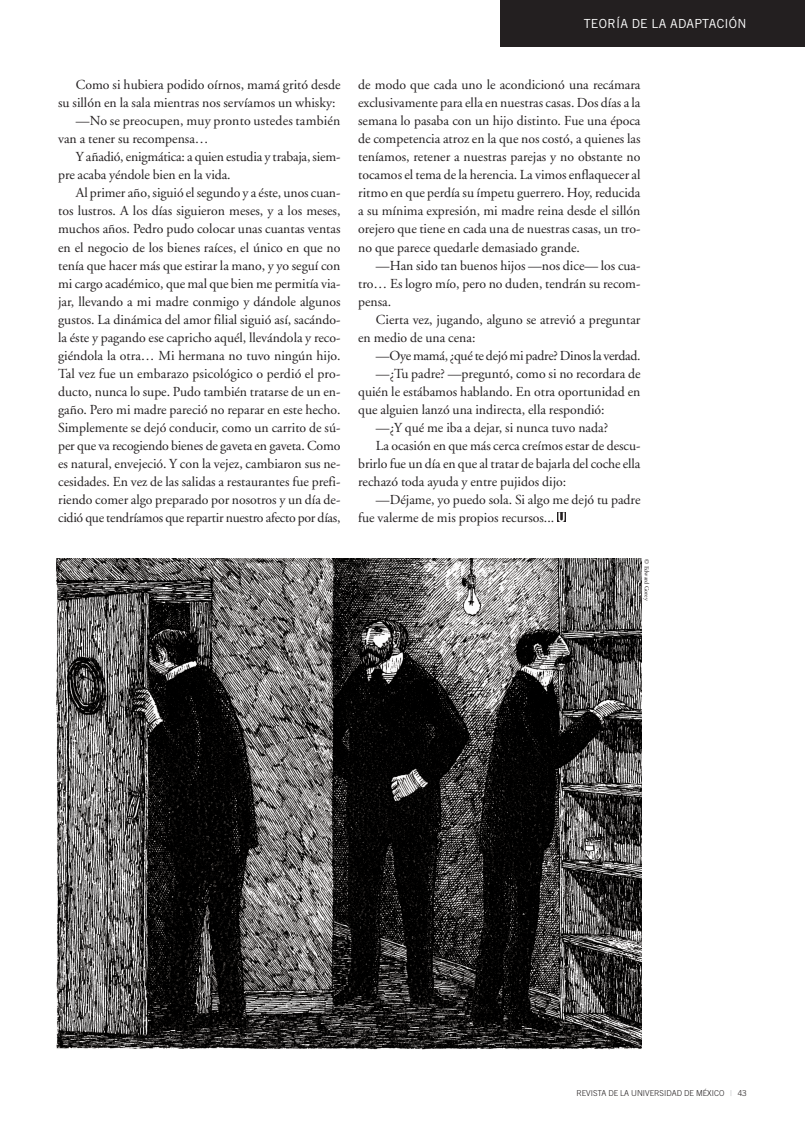
<style>
.page{position:relative;width:805px;height:1142px;background:#fff}
.page>*{position:absolute;margin:0;border:0;box-sizing:border-box;transform-origin:0 0}
.t1{font:13.75px/18px "Adobe Garamond";color:#231f20;text-align:justify}
.t2{font:13.75px "Adobe Garamond";letter-spacing:-.02em;color:#231f20}
.t3{font:12.5px "Trade Gothic";letter-spacing:.02em;color:#fff}
.t4{font:300 8.12px "Trade Gothic";color:#231f20}
.t5{font:6.25px "Adobe Garamond";letter-spacing:-.005em;color:#231f20}
.s1{font-weight:400;color:#bcbdc0}
</style>
<div class="page">
<div style="left:500px;top:0;width:305px;height:46px;background:#231f20"></div>
<img style="left:57px;top:558px;width:585px;height:491px">
<svg style="left:557px;top:512px;width:9px;height:10px"></svg>
<svg style="left:558px;top:512px;width:6px;height:10px"></svg>
<p class="t3" style="left:584px;top:19px;width:164px">TEORÍA DE LA ADAPTACIÓN</p>
<p class="t1" style="left:76px;top:77px;width:266px">Como si hubiera podido oírnos, mamá gritó desde</p>
<p class="t1" style="left:58px;top:95px;width:279px">su sillón en la sala mientras nos servíamos un whisky:</p>
<p class="t1" style="left:76px;top:113px;width:266px">—No se preocupen, muy pronto ustedes también</p>
<p class="t1" style="left:58px;top:131px;width:152px">van a tener su recompensa…</p>
<p class="t1" style="left:76px;top:149px;width:266px">Y añadió, enigmática: a quien estudia y trabaja, siem-</p>
<p class="t1" style="left:58px;top:167px;width:174px">pre acaba yéndole bien en la vida.</p>
<p class="t1" style="left:76px;top:185px;width:266px">Al primer año, siguió el segundo y a éste, unos cuan-</p>
<p class="t1" style="left:58px;top:203px;width:284px">tos lustros. A los días siguieron meses, y a los meses,</p>
<p class="t1" style="left:58px;top:221px;width:284px">muchos años. Pedro pudo colocar unas cuantas ventas</p>
<p class="t1" style="left:58px;top:239px;width:284px">en el negocio de los bienes raíces, el único en que no</p>
<p class="t1" style="left:58px;top:257px;width:284px">tenía que hacer más que estirar la mano, y yo seguí con</p>
<p class="t1" style="left:58px;top:275px;width:284px">mi cargo académico, que mal que bien me permitía via-</p>
<p class="t1" style="left:58px;top:293px;width:284px">jar, llevando a mi madre conmigo y dándole algunos</p>
<p class="t1" style="left:58px;top:311px;width:284px">gustos. La dinámica del amor filial siguió así, sacándo-</p>
<p class="t1" style="left:58px;top:329px;width:284px">la éste y pagando ese capricho aquél, llevándola y reco-</p>
<p class="t1" style="left:58px;top:347px;width:284px">giéndola la otra… Mi hermana no tuvo ningún hijo.</p>
<p class="t1" style="left:58px;top:365px;width:284px">Tal vez fue un embarazo psicológico o perdió el pro-</p>
<p class="t1" style="left:58px;top:383px;width:284px">ducto, nunca lo supe. Pudo también tratarse de un en-</p>
<p class="t1" style="left:58px;top:402px;width:284px">gaño. Pero mi madre pareció no reparar en este hecho.</p>
<p class="t1" style="left:58px;top:420px;width:284px">Simplemente se dejó conducir, como un carrito de sú-</p>
<p class="t1" style="left:58px;top:438px;width:284px">per que va recogiendo bienes de gaveta en gaveta. Como</p>
<p class="t1" style="left:58px;top:456px;width:284px">es natural, envejeció. Y con la vejez, cambiaron sus ne-</p>
<p class="t1" style="left:58px;top:474px;width:284px">cesidades. En vez de las salidas a restaurantes fue prefi-</p>
<p class="t1" style="left:58px;top:492px;width:284px">riendo comer algo preparado por nosotros y un día de-</p>
<p class="t2" style="left:58px;top:512px;width:284px">cidió que tendríamos que repartir nuestro afecto por días,</p>
<p class="t1" style="left:358px;top:77px;width:284px">de modo que cada uno le acondicionó una recámara exclusivamente para ella en nuestras casas. Dos días a la semana lo pasaba con un hijo distinto. Fue una época de competencia atroz en la que nos costó, a quienes las teníamos, retener a nuestras parejas y no obstante no tocamos el tema de la herencia. La vimos enflaquecer al ritmo en que perdía su ímpetu guerrero. Hoy, reducida a su mínima expresión, mi madre reina desde el sillón orejero que tiene en cada una de nuestras casas, un tro&shy;no que parece quedarle demasiado grande.</p>
<p class="t1" style="left:358px;top:257px;width:284px;text-indent:18px">—Han sido tan buenos hijos —nos dice— los cua&shy;tro… Es logro mío, pero no duden, tendrán su recom&shy;pensa.</p>
<p class="t1" style="left:358px;top:311px;width:284px;text-indent:18px">Cierta vez, jugando, alguno se atrevió a preguntar en medio de una cena:</p>
<p class="t2" style="left:376px;top:350px;width:266px">—Oyemamá,¿quéte dejómi padre?Dinosla verdad.</p>
<p class="t1" style="left:376px;top:365px;width:266px">—¿Tu padre? —preguntó, como si no recordara de</p>
<p class="t1" style="left:358px;top:383px;width:284px">quién le estábamos hablando. En otra oportunidad en</p>
<p class="t1" style="left:358px;top:402px;width:248px">que alguien lanzó una indirecta, ella respondió:</p>
<p class="t1" style="left:376px;top:420px;width:234px">—¿Y qué me iba a dejar, si nunca tuvo nada?</p>
<p class="t1" style="left:376px;top:438px;width:266px">La ocasión en que más cerca creímos estar de descu-</p>
<p class="t1" style="left:358px;top:456px;width:284px">brirlo fue un día en que al tratar de bajarla del coche ella</p>
<p class="t1" style="left:358px;top:474px;width:210px">rechazó toda ayuda y entre pujidos dijo:</p>
<p class="t1" style="left:376px;top:492px;width:266px">—Déjame, yo puedo sola. Si algo me dejó tu padre</p>
<p class="t1" style="left:358px;top:510px;width:197px">fue valerme de mis propios recursos...</p>
<p class="t5" style="left:649px;top:559px;width:43px;rotate:90deg">© Edward Gorey</p>
<p class="t4" style="left:576px;top:1089px;width:172px">REVISTA DE LA UNIVERSIDAD DE MÉXICO <span class="s1">|</span> 43</p>
</div>
